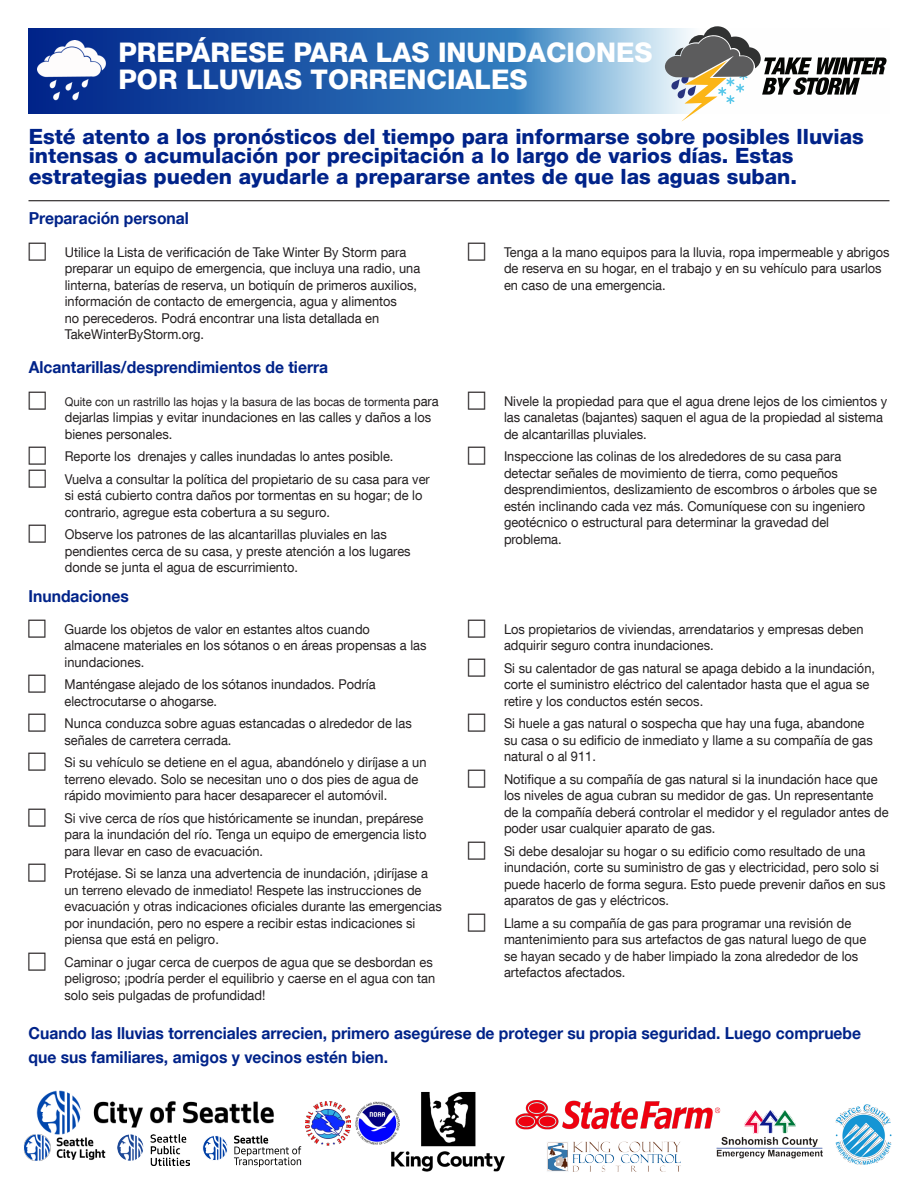
<style>
.page{position:relative;width:918px;height:1188px;background:#fff}
.page>*{position:absolute;margin:0;border:0;box-sizing:border-box;transform-origin:0 0}
.t1{font:800 27px/27px "Helvetica Neue LT Com";color:#fff}
.t2{font:800 21px/20.2px "Helvetica Neue LT Com";color:#002389}
.t3{font:700 16.5px/24px "Helvetica Neue LT Com";color:#002389;scale:.95 1}
.t4{font:13.5px/16.5px "Helvetica Neue LT Com";color:#231f20;scale:.95 1}
.t5{font:12px "Helvetica Neue LT Com";color:#231f20;scale:.95 1}
.s1{font-size:13.5px}
</style>
<div class="page">
<svg style="left:28px;top:28px;width:637px;height:85px;background:#376eb3"></svg>
<hr style="left:28px;top:200px;width:862px;height:1px;background:#231f20">
<img style="left:36px;top:1090px;width:238px;height:60px">
<img style="left:117px;top:1135px;width:73px;height:31px">
<img style="left:391px;top:1092px;width:114px;height:80px">
<img style="left:24px;top:1126px;width:88px;height:35px">
<svg style="left:234px;top:1136px;width:67px;height:31px"></svg>
<div style="left:203px;top:1135px;width:25px;height:26px;border:1px solid #fff;border-radius:50%"></div>
<svg style="left:205px;top:1136px;width:23px;height:25px"></svg>
<img style="left:515px;top:1100px;width:206px;height:30px">
<img style="left:547px;top:1141px;width:134px;height:31px">
<img style="left:715px;top:1110px;width:108px;height:49px">
<img style="left:835px;top:1104px;width:57px;height:61px">
<img style="left:305px;top:1101px;width:45px;height:45px">
<img style="left:356px;top:1101px;width:44px;height:43px">
<svg style="left:665px;top:26px;width:222px;height:96px"></svg>
<img style="left:38px;top:41px;width:68px;height:60px">
<p class="t1" style="left:118px;top:39px;width:536px">PREPÁRESE PARA LAS INUNDACIONES<br>POR LLUVIAS TORRENCIALES</p>
<p class="t2" style="left:29px;top:126px;width:837px">Esté atento a los pronósticos del tiempo para informarse sobre posibles lluvias intensas o acumulación por precipitación a lo largo de varios días. Estas estrategias pueden ayudarle a prepararse antes de que las aguas suban.</p>
<p class="t3" style="left:29px;top:206px;width:170px">Preparación personal</p>
<p class="t4" style="left:65px;top:243px;width:376px">Utilice la Lista de verificación de Take Winter By Storm para preparar un equipo de emergencia, que incluya una radio, una linterna, baterías de reserva, un botiquín de primeros auxilios, información de contacto de emergencia, agua y alimentos<br>no perecederos. Podrá encontrar una lista detallada en TakeWinterByStorm.org.</p>
<p class="t4" style="left:504px;top:243px;width:407px">Tenga a la mano equipos para la lluvia, ropa impermeable y abrigos de reserva en su hogar, en el trabajo y en su vehículo para usarlos en caso de una emergencia.</p>
<p class="t3" style="left:29px;top:355px;width:317px">Alcantarillas/desprendimientos de tierra</p>
<p class="t5" style="left:65px;top:394px;width:395px">Quite con un rastrillo las hojas y la basura de las bocas de tormenta <span class="s1">para</span></p>
<p class="t4" style="left:65px;top:409px;width:387px">dejarlas limpias y evitar inundaciones en las calles y daños a los bienes personales.</p>
<p class="t4" style="left:65px;top:448px;width:348px">Reporte los drenajes y calles inundadas lo antes posible.</p>
<p class="t4" style="left:65px;top:470px;width:386px">Vuelva a consultar la política del propietario de su casa para ver si está cubierto contra daños por tormentas en su hogar; de lo contrario, agregue esta cobertura a su seguro.</p>
<p class="t4" style="left:65px;top:526px;width:366px">Observe los patrones de las alcantarillas pluviales en las pendientes cerca de su casa, y preste atención a los lugares donde se junta el agua de escurrimiento.</p>
<p class="t4" style="left:504px;top:392px;width:405px">Nivele la propiedad para que el agua drene lejos de los cimientos y las canaletas (bajantes) saquen el agua de la propiedad al sistema de alcantarillas pluviales.</p>
<p class="t4" style="left:504px;top:448px;width:394px">Inspeccione las colinas de los alrededores de su casa para detectar señales de movimiento de tierra, como pequeños desprendimientos, deslizamiento de escombros o árboles que se estén inclinando cada vez más. Comuníquese con su ingeniero geotécnico o estructural para determinar la gravedad del problema.</p>
<p class="t3" style="left:28px;top:584px;width:107px">Inundaciones</p>
<p class="t4" style="left:64px;top:620px;width:383px">Guarde los objetos de valor en estantes altos cuando almacene materiales en los sótanos o en áreas propensas a las inundaciones.</p>
<p class="t4" style="left:64px;top:676px;width:329px">Manténgase alejado de los sótanos inundados. Podría electrocutarse o ahogarse.</p>
<p class="t4" style="left:64px;top:715px;width:367px">Nunca conduzca sobre aguas estancadas o alrededor de las señales de carretera cerrada.</p>
<p class="t4" style="left:64px;top:754px;width:383px">Si su vehículo se detiene en el agua, abandónelo y diríjase a un terreno elevado. Solo se necesitan uno o dos pies de agua de rápido movimiento para hacer desaparecer el automóvil.</p>
<p class="t4" style="left:64px;top:809px;width:382px">Si vive cerca de ríos que históricamente se inundan, prepárese para la inundación del río. Tenga un equipo de emergencia listo para llevar en caso de evacuación.</p>
<p class="t4" style="left:64px;top:865px;width:399px">Protéjase. Si se lanza una advertencia de inundación, ¡diríjase a un terreno elevado de inmediato! Respete las instrucciones de evacuación y otras indicaciones oficiales durante las emergencias por inundación, pero no espere a recibir estas indicaciones si piensa que está en peligro.</p>
<p class="t4" style="left:64px;top:953px;width:392px">Caminar o jugar cerca de cuerpos de agua que se desbordan es peligroso; ¡podría perder el equilibrio y caerse en el agua con tan solo seis pulgadas de profundidad!</p>
<p class="t4" style="left:504px;top:620px;width:380px">Los propietarios de viviendas, arrendatarios y empresas deben adquirir seguro contra inundaciones.</p>
<p class="t4" style="left:504px;top:659px;width:392px">Si su calentador de gas natural se apaga debido a la inundación, corte el suministro eléctrico del calentador hasta que el agua se retire y los conductos estén secos.</p>
<p class="t4" style="left:504px;top:715px;width:390px">Si huele a gas natural o sospecha que hay una fuga, abandone su casa o su edificio de inmediato y llame a su compañía de gas natural o al 911.</p>
<p class="t4" style="left:504px;top:770px;width:406px">Notifique a su compañía de gas natural si la inundación hace que los niveles de agua cubran su medidor de gas. Un representante de la compañía deberá controlar el medidor y el regulador antes de poder usar cualquier aparato de gas.</p>
<p class="t4" style="left:504px;top:842px;width:403px">Si debe desalojar su hogar o su edificio como resultado de una inundación, corte su suministro de gas y electricidad, pero solo si puede hacerlo de forma segura. Esto puede prevenir daños en sus aparatos de gas y eléctricos.</p>
<p class="t4" style="left:504px;top:914px;width:383px">Llame a su compañía de gas para programar una revisión de mantenimiento para sus artefactos de gas natural luego de que se hayan secado y de haber limpiado la zona alrededor de los artefactos afectados.</p>
<p class="t3" style="left:28px;top:1021px;width:878px">Cuando las lluvias torrenciales arrecien, primero asegúrese de proteger su propia seguridad. Luego compruebe que sus familiares, amigos y vecinos estén bien.</p>
</div>
